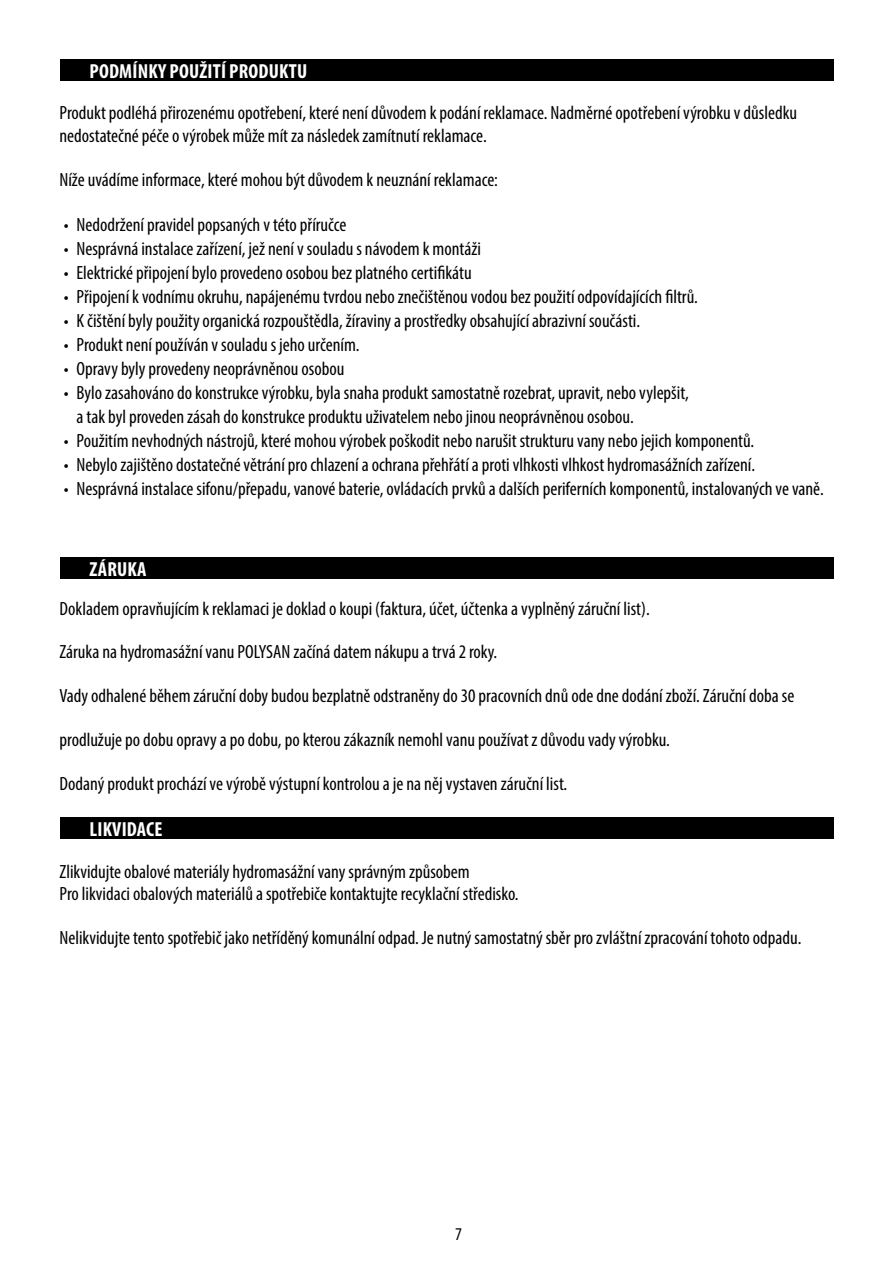
<style>
.page{position:relative;width:893px;height:1263px;background:#fff}
.page>*{position:absolute;margin:0;border:0;box-sizing:border-box;transform-origin:0 0}
.t1{font:700 condensed 20.4px "Myriad Pro";letter-spacing:.01em;color:#fff}
.t2{font:condensed 19.2px/22.5px "Myriad Pro";color:#000}
.t3{font:condensed 18px "Myriad Pro";color:#000}
</style>
<div class="page">
<div style="left:60px;top:557px;width:773px;height:22px;background:#000"></div>
<div style="left:60px;top:60px;width:773px;height:21px;background:#000"></div>
<div style="left:60px;top:817px;width:773px;height:22px;background:#000"></div>
<p class="t1" style="left:89px;top:59px;width:219px">PODMÍNKY POUŽITÍ PRODUKTU</p>
<p class="t2" style="left:60px;top:101px;width:739px">Produkt podléhá přirozenému opotřebení, které není důvodem k podání reklamace. Nadměrné opotřebení výrobku v důsledku nedostatečné péče o výrobek může mít za následek zamítnutí reklamace.</p>
<p class="t2" style="left:60px;top:168px;width:440px">Níže uvádíme informace, které mohou být důvodem k neuznání reklamace:</p>
<p class="t2" style="left:64px;top:213px;width:284px">• Nedodržení pravidel popsaných v této příručce</p>
<p class="t2" style="left:64px;top:237px;width:419px">• Nesprávná instalace zařízení, jež není v souladu s návodem k montáži</p>
<p class="t2" style="left:64px;top:261px;width:409px">• Elektrické připojení bylo provedeno osobou bez platného certifikátu</p>
<p class="t2" style="left:64px;top:285px;width:636px">• Připojení k vodnímu okruhu, napájenému tvrdou nebo znečištěnou vodou bez použití odpovídajících filtrů.</p>
<p class="t2" style="left:64px;top:309px;width:578px">• K čištění byly použity organická rozpouštědla, žíraviny a prostředky obsahující abrazivní součásti.</p>
<p class="t2" style="left:64px;top:333px;width:297px">• Produkt není používán v souladu s jeho určením.</p>
<p class="t2" style="left:64px;top:357px;width:282px">• Opravy byly provedeny neoprávněnou osobou</p>
<p class="t2" style="left:77px;top:380px;width:614px;line-height:24px;text-indent:-13px">• Bylo zasahováno do konstrukce výrobku, byla snaha produkt samostatně rozebrat, upravit, nebo vylepšit, a tak byl proveden zásah do konstrukce produktu uživatelem nebo jinou neoprávněnou osobou.</p>
<p class="t2" style="left:64px;top:429px;width:692px">• Použitím nevhodných nástrojů, které mohou výrobek poškodit nebo narušit strukturu vany nebo jejich komponentů.</p>
<p class="t2" style="left:64px;top:453px;width:693px">• Nebylo zajištěno dostatečné větrání pro chlazení a ochrana přehřátí a proti vlhkosti vlhkost hydromasážních zařízení.</p>
<p class="t2" style="left:64px;top:477px;width:761px">• Nesprávná instalace sifonu/přepadu, vanové baterie, ovládacích prvků a dalších periferních komponentů, instalovaných ve vaně.</p>
<p class="t1" style="left:89px;top:556px;width:59px">ZÁRUKA</p>
<p class="t2" style="left:60px;top:597px;width:592px">Dokladem opravňujícím k reklamaci je doklad o koupi (faktura, účet, účtenka a vyplněný záruční list).</p>
<p class="t2" style="left:60px;top:641px;width:439px">Záruka na hydromasážní vanu POLYSAN začíná datem nákupu a trvá 2 roky.</p>
<p class="t2" style="left:60px;top:684px;width:736px">Vady odhalené během záruční doby budou bezplatně odstraněny do 30 pracovních dnů ode dne dodání zboží. Záruční doba se</p>
<p class="t2" style="left:60px;top:728px;width:612px">prodlužuje po dobu opravy a po dobu, po kterou zákazník nemohl vanu používat z důvodu vady výrobku.</p>
<p class="t2" style="left:60px;top:772px;width:509px">Dodaný produkt prochází ve výrobě výstupní kontrolou a je na něj vystaven záruční list.</p>
<p class="t1" style="left:89px;top:816px;width:74px">LIKVIDACE</p>
<p class="t2" style="left:60px;top:860px;width:460px">Zlikvidujte obalové materiály hydromasážní vany správným způsobem<br>Pro likvidaci obalových materiálů a spotřebiče kontaktujte recyklační středisko.</p>
<p class="t2" style="left:60px;top:926px;width:743px">Nelikvidujte tento spotřebič jako netříděný komunální odpad. Je nutný samostatný sběr pro zvláštní zpracování tohoto odpadu.</p>
<p class="t3" style="left:455px;top:1223px;width:8px">7</p>
</div>
